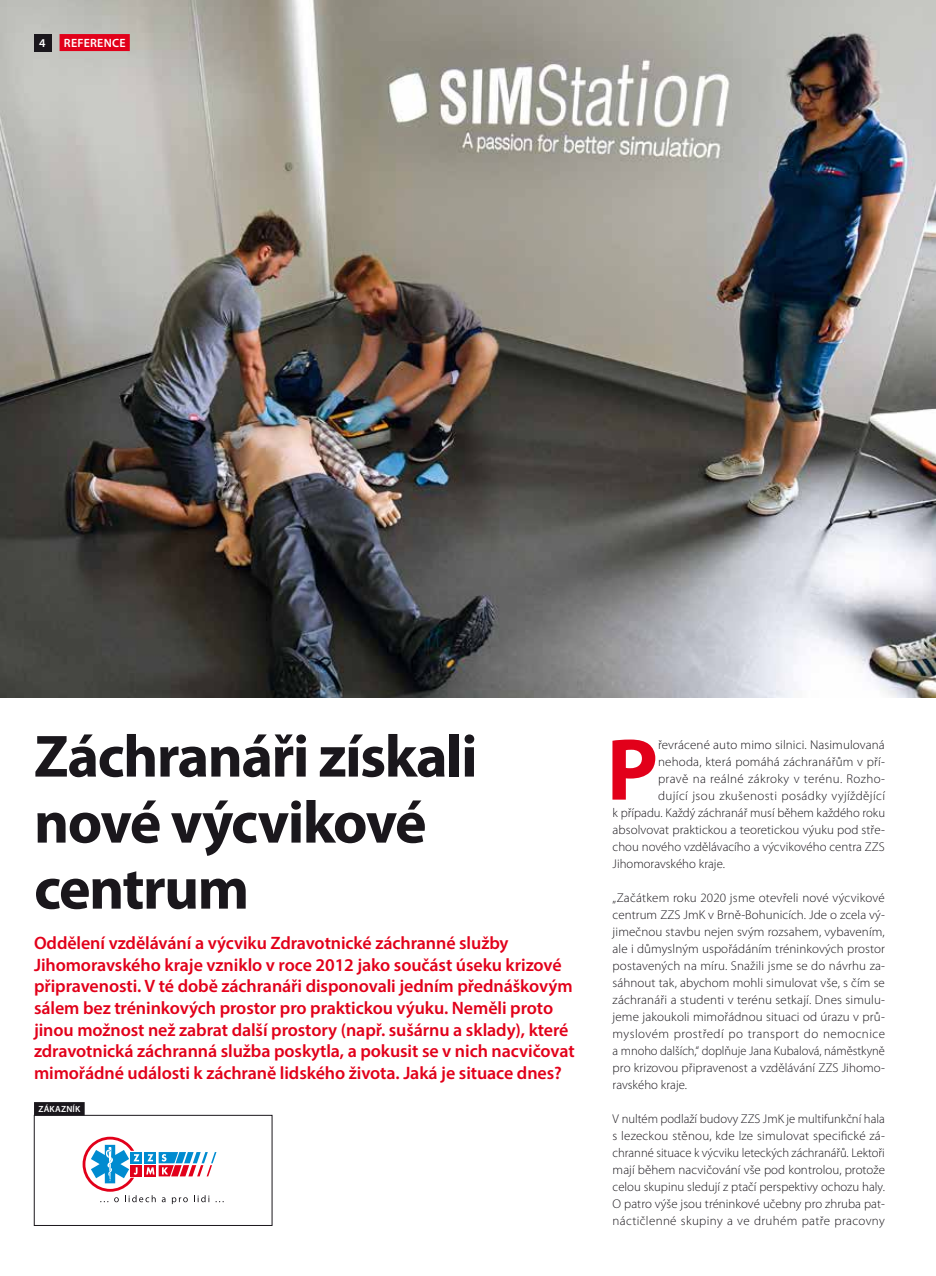
<style>
.page{position:relative;width:936px;height:1276px;background:#fff}
.page>*{position:absolute;margin:0;border:0;box-sizing:border-box;transform-origin:0 0}
.t1{font:700 88.5px "Myriad Pro";color:#e2001a}
.t2{font:700 60px/66px "Myriad Pro";letter-spacing:-.025em;color:#1a171c}
.t3{font:600 18px/21.6px "Myriad Pro";letter-spacing:-.005em;color:#e2001a}
.t4{font:300 12.75px/17px "Myriad Pro";letter-spacing:.005em;color:#1a171c;text-align:justify}
.t5{font:300 12.75px "Myriad Pro";letter-spacing:.03em;color:#1a171c}
.t6{font:300 12.75px "Myriad Pro";letter-spacing:.025em;color:#1a171c}
.t7{font:600 12px "Myriad Pro";letter-spacing:.02em;color:#fff}
.t8{font:600 9px "Myriad Pro";letter-spacing:.02em;color:#fff}
</style>
<div class="page">
<svg style="left:83px;top:1136px;width:141px;height:68px"></svg>
<img style="left:0;top:0;width:935px;height:697px">
<div style="left:34px;top:1115px;width:238px;height:110px;border:1px solid #1a171c"></div>
<div style="left:34px;top:1102px;width:51px;height:13px;background:#1a171c"></div>
<div style="left:60px;top:34px;width:70px;height:17px;background:#e2001a"></div>
<div style="left:34px;top:34px;width:17px;height:17px;background:#1a171c"></div>
<p class="t7" style="left:39px;top:35px;width:8px">4</p>
<p class="t7" style="left:64px;top:35px;width:63px">REFERENCE</p>
<h2 class="t2" style="left:34px;top:721px;width:445px">Záchranáři získali nové výcvikové centrum</h2>
<p class="t3" style="left:34px;top:932px;width:542px">Oddělení vzdělávání a výcviku Zdravotnické záchranné služby Jihomoravského kraje vzniklo v roce 2012 jako součást úseku krizové připravenosti. V té době záchranáři disponovali jedním přednáškovým sálem bez tréninkových prostor pro praktickou výuku. Neměli proto jinou možnost než zabrat další prostory (např. sušárnu a sklady), které zdravotnická záchranná služba poskytla, a pokusit se v nich nacvičovat mimořádné události k záchraně lidského života. Jaká je situace dnes?</p>
<p class="t8" style="left:38px;top:1103px;width:44px">ZÁKAZNÍK</p>
<h1 class="t1" style="left:606px;top:712px;width:53px">P</h1>
<p class="t4" style="left:658px;top:736px;width:228px">řevrácené auto mimo silnici. Nasimulovaná</p>
<p class="t4" style="left:658px;top:753px;width:228px">nehoda, která pomáhá záchranářům v pří-</p>
<p class="t6" style="left:658px;top:770px;width:228px">pravě na reálné zákroky v terénu. Rozho-</p>
<p class="t5" style="left:658px;top:787px;width:228px">dující jsou zkušenosti posádky vyjíždějící</p>
<p class="t4" style="left:612px;top:804px;width:274px">k případu. Každý záchranář musí během každého roku</p>
<p class="t4" style="left:612px;top:821px;width:274px">absolvovat praktickou a teoretickou výuku pod stře-</p>
<p class="t4" style="left:612px;top:838px;width:273px">chou nového vzdělávacího a výcvikového centra ZZS</p>
<p class="t4" style="left:612px;top:855px;width:114px">Jihomoravského kraje.</p>
<p class="t4" style="left:612px;top:889px;width:274px">„Začátkem roku 2020 jsme otevřeli nové výcvikové centrum ZZS JmK v Brně-Bohunicích. Jde o zcela vý&shy;jimečnou stavbu nejen svým rozsahem, vybavením, ale i důmyslným uspořádáním tréninkových prostor postavených na míru. Snažili jsme se do návrhu za&shy;sáhnout tak, abychom mohli simulovat vše, s čím se záchranáři a studenti v terénu setkají. Dnes simulu&shy;jeme jakoukoli mimořádnou situaci od úrazu v prů&shy;myslovém prostředí po transport do nemocnice a mnoho dalších,“ doplňuje Jana Kubalová, náměstkyně pro krizovou připravenost a vzdělávání ZZS Jihomo&shy;ravského kraje.</p>
<p class="t4" style="left:612px;top:1110px;width:274px">V nultém podlaží budovy ZZS JmK je multifunkční hala s lezeckou stěnou, kde lze simulovat specifické zá&shy;chranné situace k výcviku leteckých záchranářů. Lektoři mají během nacvičování vše pod kontrolou, protože celou skupinu sledují z ptačí perspektivy ochozu haly.<br>O patro výše jsou tréninkové učebny pro zhruba pat&shy;náctičlenné skupiny a ve druhém patře pracovny</p>
</div>
